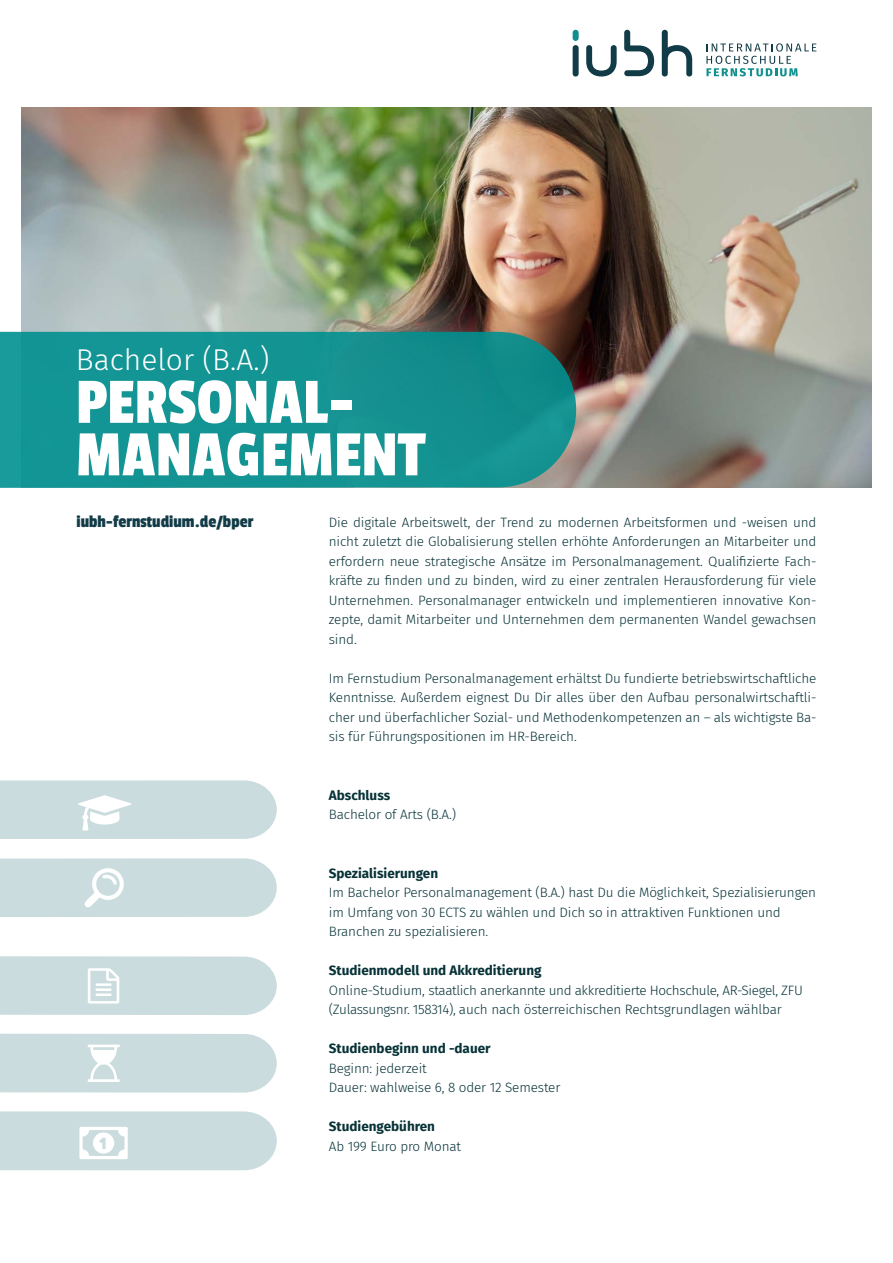
<style>
.page{position:relative;width:893px;height:1263px;background:#fff}
.page>*{position:absolute;margin:0;border:0;box-sizing:border-box;transform-origin:0 0}
.t1{font:67.5px/52.5px "Passion One";color:#fff}
.t2{font:300 30px "Fira Sans";color:#fff}
.t3{font:18px "Passion One";color:#123b48}
.t4{font:300 13.5px/19.5px "Fira Sans";letter-spacing:-.01em;color:#073237}
.t5{font:700 13.5px "Fira Sans";color:#073237}
</style>
<div class="page">
<img style="left:21px;top:107px;width:851px;height:381px">
<svg style="left:0;top:780px;width:277px;height:59px;background:#cedfe0"></svg>
<svg style="left:0;top:1111px;width:277px;height:59px;background:#cedfe0"></svg>
<div style="left:0;top:1034px;width:277px;height:58px;background:#cadcdd"></div>
<svg style="left:0;top:858px;width:277px;height:59px;background:#cddedf"></svg>
<svg style="left:0;top:956px;width:277px;height:59px;background:#cddedf"></svg>
<svg style="left:0;top:332px;width:576px;height:156px;background:#169190"></svg>
<div style="left:573px;top:45px;width:6px;height:32px;background:#123b48;border-radius:3px"></div>
<svg style="left:624px;top:30px;width:30px;height:46px"></svg>
<div style="left:573px;top:30px;width:6px;height:11px;background:#109190;border-radius:3px"></div>
<svg style="left:586px;top:45px;width:31px;height:32px"></svg>
<svg style="left:662px;top:30px;width:30px;height:47px"></svg>
<svg style="left:706px;top:43px;width:110px;height:33px"></svg>
<h2 class="t2" style="left:76px;top:339px;width:195px">Bachelor (B.A.)</h2>
<h1 class="t1" style="left:76px;top:375px;width:351px">PERSONAL-<br>MANAGEMENT</h1>
<h3 class="t3" style="left:77px;top:512px;width:178px">iubh-fernstudium.de/bper</h3>
<p class="t4" style="left:329px;top:512px;width:489px;text-align:justify">Die digitale Arbeitswelt, der Trend zu modernen Arbeitsformen und -weisen und nicht zuletzt die Globalisierung stellen erhöhte Anforderungen an Mitarbeiter und erfordern neue strategische Ansätze im Personalmanagement. Qualifizierte Fach&shy;kräfte zu finden und zu binden, wird zu einer zentralen Herausforderung für viele Unternehmen. Personalmanager entwickeln und implementieren innovative Kon&shy;zepte, damit Mitarbeiter und Unternehmen dem permanenten Wandel gewachsen sind.</p>
<p class="t4" style="left:329px;top:668px;width:489px;text-align:justify">Im Fernstudium Personalmanagement erhältst Du fundierte betriebswirtschaftliche Kenntnisse. Außerdem eignest Du Dir alles über den Aufbau personalwirtschaftli&shy;cher und überfachlicher Sozial- und Methodenkompetenzen an – als wichtigste Ba&shy;sis für Führungspositionen im HR-Bereich.</p>
<p class="t5" style="left:329px;top:784px;width:63px">Abschluss</p>
<p class="t4" style="left:329px;top:805px;width:129px">Bachelor of Arts (B.A.)</p>
<p class="t5" style="left:329px;top:862px;width:111px">Spezialisierungen</p>
<p class="t4" style="left:329px;top:883px;width:489px">Im Bachelor Personalmanagement (B.A.) hast Du die Möglichkeit, Spezialisierungen im Umfang von 30 ECTS zu wählen und Dich so in attraktiven Funktionen und<br>Branchen zu spezialisieren.</p>
<p class="t5" style="left:329px;top:959px;width:214px">Studienmodell und Akkreditierung</p>
<p class="t4" style="left:329px;top:980px;width:476px">Online-Studium, staatlich anerkannte und akkreditierte Hochschule, AR-Siegel, ZFU (Zulassungsnr. 158314), auch nach österreichischen Rechtsgrundlagen wählbar</p>
<p class="t5" style="left:329px;top:1037px;width:163px">Studienbeginn und -dauer</p>
<p class="t4" style="left:329px;top:1058px;width:233px">Beginn: jederzeit<br>Dauer: wahlweise 6, 8 oder 12 Semester</p>
<p class="t5" style="left:329px;top:1115px;width:108px">Studiengebühren</p>
<p class="t4" style="left:329px;top:1136px;width:134px">Ab 199 Euro pro Monat</p>
</div>
